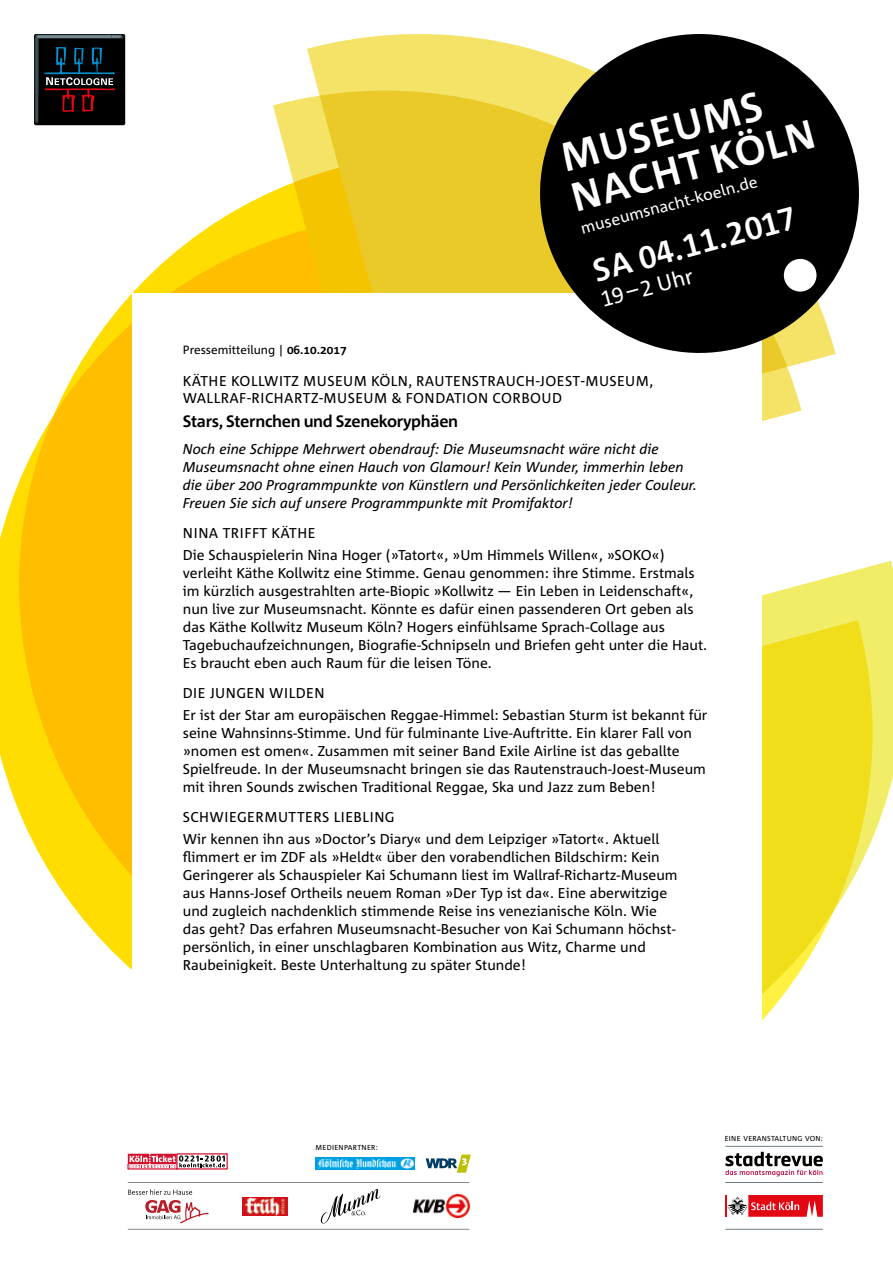
<style>
.page{position:relative;width:893px;height:1263px;background:#fff}
.page>*{position:absolute;margin:0;border:0;box-sizing:border-box;transform-origin:0 0}
.t1{font:700 40.5px/40.7px "Corpid C1";color:#fff}
.t2{font:700 31.65px "Corpid C1";color:#fff}
.t3{font:21.75px "Corpid C1";color:#fff}
.t4{font:700 16.5px "Corpid C1";letter-spacing:-.02em;color:#000}
.t5{font:15.9px "Corpid C1";color:#fff}
.t6{font:14.25px/18px "Corpid C1";color:#000}
.t7{font:italic 14.25px/18px "Corpid C1";color:#000}
.t8{font:14.25px/17.1px "Corpid C1";letter-spacing:.03em;color:#000}
.t9{font:12px "Corpid C1";color:#000}
.t10{font:7.2px "Corpid C1";letter-spacing:.03em;color:#000}
.s1{font-weight:700}
</style>
<div class="page">
<svg style="left:273px;top:97px;width:34px;height:71px;fill:#f4e366"></svg>
<svg style="left:0;top:168px;width:307px;height:802px"></svg>
<svg style="left:307px;top:34px;width:495px;height:387px;fill:#e9ca28"></svg>
<svg style="left:762px;top:561px;width:131px;height:460px;fill:#f1de1a"></svg>
<div style="left:132px;top:293px;width:629px;height:868px;background:#fff"></div>
<div style="left:34px;top:34px;width:91px;height:91px;background:#000;border-radius:2px"></div>
<svg style="left:44px;top:47px;width:71px;height:65px"></svg>
<img style="left:35px;top:34px;width:90px;height:6px">
<img style="left:35px;top:40px;width:4px;height:84px">
<img style="left:35px;top:34px;width:76px;height:4px">
<svg style="left:111px;top:34px;width:12px;height:4px"></svg>
<svg style="left:523px;top:34px;width:336px;height:336px;fill:#000"></svg>
<div style="left:784px;top:259px;width:32px;height:33px;background:#fff;border-radius:50%"></div>
<hr style="left:128px;top:1182px;width:341px;height:1px;background:#878787">
<hr style="left:128px;top:1229px;width:341px;height:1px;background:#878787">
<svg style="left:321px;top:1189px;width:59px;height:34px"></svg>
<img style="left:414px;top:1195px;width:55px;height:23px">
<img style="left:316px;top:1157px;width:98px;height:12px">
<svg style="left:725px;top:1152px;width:98px;height:24px"></svg>
<hr style="left:725px;top:1195px;width:2px;height:22px;background:#e30613">
<svg style="left:727px;top:1195px;width:96px;height:22px"></svg>
<hr style="left:725px;top:1182px;width:98px;height:1px;background:#6c7c85">
<hr style="left:725px;top:1146px;width:98px;height:1px;background:#6c7c85">
<hr style="left:725px;top:1229px;width:98px;height:1px;background:#6c7c85">
<svg style="left:128px;top:1154px;width:97px;height:14px"></svg>
<svg style="left:128px;top:1189px;width:81px;height:34px"></svg>
<img style="left:242px;top:1197px;width:45px;height:18px">
<svg style="left:426px;top:1154px;width:45px;height:19px"></svg>
<h1 class="t1" style="left:556px;top:138px;width:252px;rotate:-15deg">MUSEUMS<br>NACHT KÖLN</h1>
<p class="t5" style="left:579px;top:219px;width:184px;rotate:-15deg">museumsnacht-koeln.de</p>
<h2 class="t2" style="left:588px;top:252px;width:211px;rotate:-15deg">SA 04.11.2017</h2>
<h3 class="t3" style="left:598px;top:287px;width:97px;rotate:-15deg">19 –2 Uhr</h3>
<p class="t9" style="left:183px;top:342px;width:165px">Pressemitteilung | <span class="s1">06.10.2017</span></p>
<p class="t8" style="left:183px;top:372px;width:472px">KÄTHE KOLLWITZ MUSEUM KÖLN, RAUTENSTRAUCH-JOEST-MUSEUM,<br>WALLRAF-RICHARTZ-MUSEUM &amp; FONDATION CORBOUD</p>
<p class="t4" style="left:183px;top:411px;width:277px">Stars, Sternchen und Szenekoryphäen</p>
<p class="t7" style="left:183px;top:439px;width:515px">Noch eine Schippe Mehrwert obendrauf: Die Museumsnacht wäre nicht die Museumsnacht ohne einen Hauch von Glamour! Kein Wunder, immerhin leben die über 200 Programmpunkte von Künstlern und Persönlichkeiten jeder Couleur.<br>Freuen Sie sich auf unsere Programmpunkte mit Promifaktor!</p>
<p class="t6" style="left:183px;top:521px;width:483px;line-height:22.2px">NINA TRIFFT KÄTHE<br>Die Schauspielerin Nina Hoger (»Tatort«, »Um Himmels Willen«, »SOKO«)</p>
<p class="t6" style="left:183px;top:563px;width:526px">verleiht Käthe Kollwitz eine Stimme. Genau genommen: ihre Stimme. Erstmals im kürzlich ausgestrahlten arte-Biopic »Kollwitz — Ein Leben in Leidenschaft«, nun live zur Museumsnacht. Könnte es dafür einen passenderen Ort geben als das Käthe Kollwitz Museum Köln? Hogers einfühlsame Sprach-Collage aus Tagebuchaufzeichnungen, Biografie-Schnipseln und Briefen geht unter die Haut.<br>Es braucht eben auch Raum für die leisen Töne.</p>
<p class="t6" style="left:183px;top:681px;width:526px;line-height:22.2px">DIE JUNGEN WILDEN<br>Er ist der Star am europäischen Reggae-Himmel: Sebastian Sturm ist bekannt für</p>
<p class="t6" style="left:183px;top:724px;width:525px">seine Wahnsinns-Stimme. Und für fulminante Live-Auftritte. Ein klarer Fall von »nomen est omen«. Zusammen mit seiner Band Exile Airline ist das geballte Spielfreude. In der Museumsnacht bringen sie das Rautenstrauch-Joest-Museum mit ihren Sounds zwischen Traditional Reggae, Ska und Jazz zum Beben!</p>
<p class="t6" style="left:183px;top:805px;width:478px;line-height:22.2px">SCHWIEGERMUTTERS LIEBLING<br>Wir kennen ihn aus »Doctor’s Diary« und dem Leipziger »Tatort«. Aktuell</p>
<p class="t6" style="left:183px;top:848px;width:496px">flimmert er im ZDF als »Heldt« über den vorabendlichen Bildschirm: Kein Geringerer als Schauspieler Kai Schumann liest im Wallraf-Richartz-Museum aus Hanns-Josef Ortheils neuem Roman »Der Typ ist da«. Eine aberwitzige und zugleich nachdenklich stimmende Reise ins venezianische Köln. Wie das geht? Das erfahren Museumsnacht-Besucher von Kai Schumann höchst&shy;persönlich, in einer unschlagbaren Kombination aus Witz, Charme und Raubeinigkeit. Beste Unterhaltung zu später Stunde!</p>
<p class="t10" style="left:316px;top:1142px;width:64px">MEDIENPARTNER:</p>
<p class="t10" style="left:725px;top:1134px;width:100px">EINE VERANSTALTUNG VON:</p>
</div>
